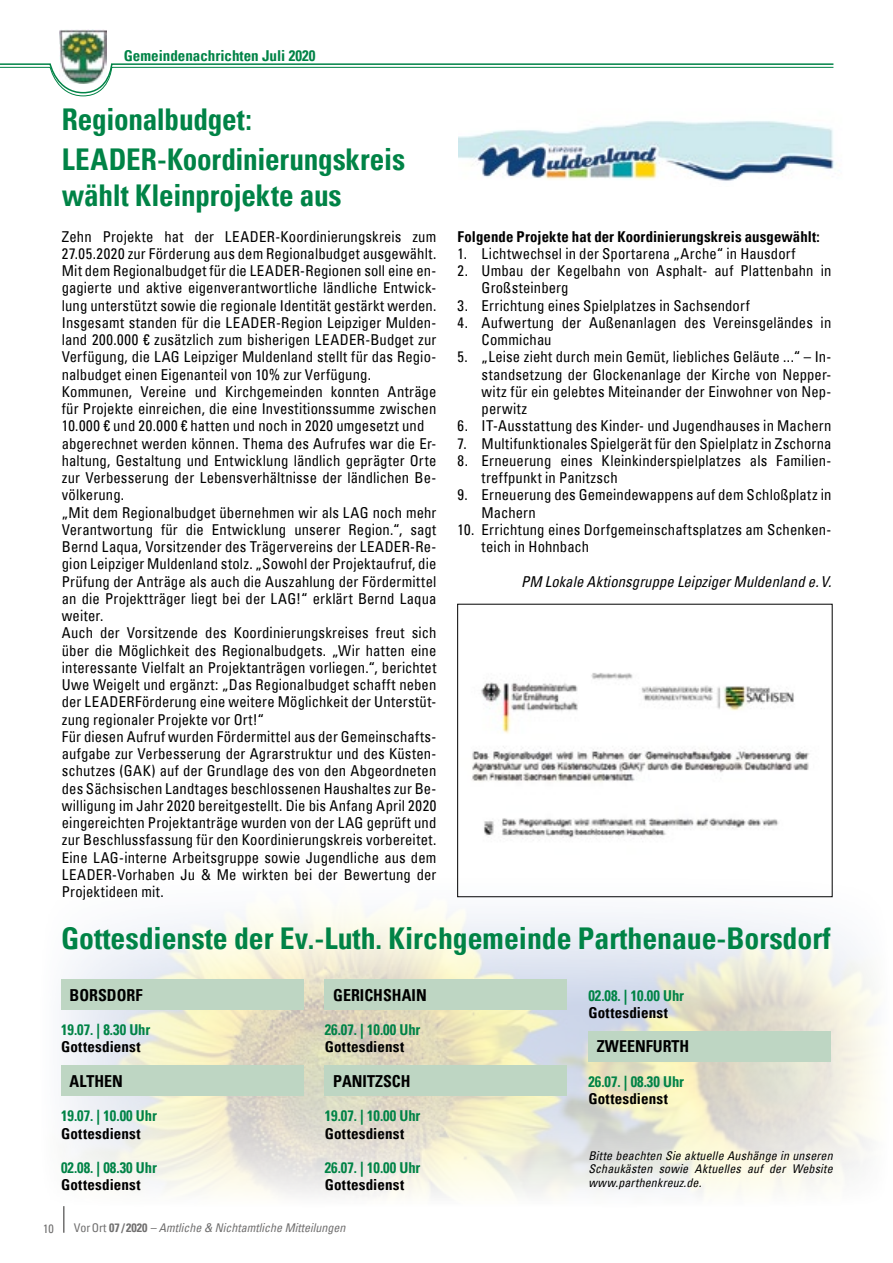
<style>
.page{position:relative;width:893px;height:1263px;background:#fff}
.page>*{position:absolute;margin:0;border:0;box-sizing:border-box;transform-origin:0 0}
.t1{font:700 condensed 30px/40px "Univers";color:#008346}
.t2{font:700 condensed 16.5px "Univers";color:#000}
.t3{font:condensed 15px/17.2px "Univers";letter-spacing:.005em;color:#000}
.t4{font:700 condensed 15px "Univers";letter-spacing:.015em;color:#000}
.t5{font:700 condensed 15px "Univers";color:#008346}
.t6{font:italic condensed 15px "Univers";letter-spacing:.005em;color:#000}
.t7{font:italic condensed 12px/13.5px "Univers";letter-spacing:.015em;color:#000;text-align:justify}
.t8{font:italic condensed 12px "Univers";color:#706f6f}
.t9{font:condensed 12px "Univers";color:#706f6f}
.s1{font-style:normal}
.s2{font-weight:700;font-style:normal}
</style>
<div class="page">
<hr style="left:63px;top:1206px;width:2px;height:27px;background:#706f6f">
<img style="left:60px;top:30px;width:47px;height:33px">
<svg style="left:0;top:63px;width:834px;height:33px"></svg>
<img style="left:471px;top:673px;width:339px;height:166px">
<img style="left:459px;top:121px;width:376px;height:60px">
<img style="left:63px;top:863px;width:814px;height:344px">
<div style="left:61px;top:979px;width:242px;height:31px;background:#bed6c3"></div>
<div style="left:61px;top:1065px;width:242px;height:31px;background:#bed6c3"></div>
<div style="left:325px;top:979px;width:242px;height:31px;background:#bed6c3"></div>
<div style="left:325px;top:1065px;width:242px;height:31px;background:#bed6c3"></div>
<div style="left:588px;top:1031px;width:243px;height:30px;background:#bed6c3"></div>
<p class="t5" style="left:124px;top:46px;width:193px">Gemeindenachrichten Juli 2020</p>
<h1 class="t1" style="left:62px;top:99px;width:345px">Regionalbudget:<br>LEADER-Koordinierungskreis</h1>
<h1 class="t1" style="left:62px;top:175px;width:281px">wählt Kleinprojekte aus</h1>
<p class="t3" style="left:62px;top:227px;width:376px">Zehn Projekte hat der LEADER-Koordinierungskreis zum 27.05.2020 zur Förderung aus dem Regionalbudget ausgewählt.<br>Mit dem Regionalbudget für die LEADER-Regionen soll eine en&shy;gagierte und aktive eigenverantwortliche ländliche Entwick&shy;lung unterstützt sowie die regionale Identität gestärkt werden.<br>Insgesamt standen für die LEADER-Region Leipziger Mulden&shy;land 200.000 € zusätzlich zum bisherigen LEADER-Budget zur Verfügung, die LAG Leipziger Muldenland stellt für das Regio&shy;nalbudget einen Eigenanteil von 10% zur Verfügung.<br>Kommunen, Vereine und Kirchgemeinden konnten Anträge für Projekte einreichen, die eine Investitionssumme zwischen 10.000 € und 20.000 € hatten und noch in 2020 umgesetzt und abgerechnet werden können. Thema des Aufrufes war die Er&shy;haltung, Gestaltung und Entwicklung ländlich geprägter Orte zur Verbesserung der Lebensverhältnisse der ländlichen Be&shy;völkerung.<br>„Mit dem Regionalbudget übernehmen wir als LAG noch mehr Verantwortung für die Entwicklung unserer Region.“, sagt Bernd Laqua, Vorsitzender des Trägervereins der LEADER-Re&shy;gion Leipziger Muldenland stolz. „Sowohl der Projektaufruf, die Prüfung der Anträge als auch die Auszahlung der Fördermittel an die Projektträger liegt bei der LAG!“ erklärt Bernd Laqua weiter.<br>Auch der Vorsitzende des Koordinierungskreises freut sich über die Möglichkeit des Regionalbudgets. „Wir hatten eine interessante Vielfalt an Projektanträgen vorliegen.“, berichtet Uwe Weigelt und ergänzt: „Das Regionalbudget schafft neben der LEADERFörderung eine weitere Möglichkeit der Unterstüt&shy;zung regionaler Projekte vor Ort!“<br>Für diesen Aufruf wurden Fördermittel aus der Gemeinschafts&shy;aufgabe zur Verbesserung der Agrarstruktur und des Küsten&shy;schutzes (GAK) auf der Grundlage des von den Abgeordneten des Sächsischen Landtages beschlossenen Haushaltes zur Be&shy;willigung im Jahr 2020 bereitgestellt. Die bis Anfang April 2020 eingereichten Projektanträge wurden von der LAG geprüft und zur Beschlussfassung für den Koordinierungskreis vorbereitet.<br>Eine LAG-interne Arbeitsgruppe sowie Jugendliche aus dem LEADER-Vorhaben Ju &amp; Me wirkten bei der Bewertung der Projektideen mit.</p>
<p class="t4" style="left:458px;top:227px;width:364px">Folgende Projekte hat der Koordinierungskreis ausgewählt:</p>
<p class="t3" style="left:458px;top:244px;width:339px">1. Lichtwechsel in der Sportarena „Arche“ in Hausdorf</p>
<p class="t3" style="left:482px;top:262px;width:351px;text-indent:-24px">2. Umbau der Kegelbahn von Asphalt- auf Plattenbahn in<br>Großsteinberg</p>
<p class="t3" style="left:458px;top:296px;width:294px">3. Errichtung eines Spielplatzes in Sachsendorf</p>
<p class="t3" style="left:482px;top:313px;width:351px;text-indent:-24px">4. Aufwertung der Außenanlagen des Vereinsgeländes in<br>Commichau</p>
<p class="t3" style="left:482px;top:348px;width:351px;text-align:justify;text-indent:-24px">5. „Leise zieht durch mein Gemüt, liebliches Geläute ...“ – In&shy;standsetzung der Glockenanlage der Kirche von Nepper&shy;witz für ein gelebtes Miteinander der Einwohner von Nep&shy;perwitz</p>
<p class="t3" style="left:458px;top:417px;width:375px">6. IT-Ausstattung des Kinder- und Jugendhauses in Machern</p>
<p class="t3" style="left:458px;top:434px;width:375px">7. Multifunktionales Spielgerät für den Spielplatz in Zschorna</p>
<p class="t3" style="left:482px;top:451px;width:351px;text-indent:-24px">8. Erneuerung eines Kleinkinderspielplatzes als Familien&shy;treffpunkt in Panitzsch</p>
<p class="t3" style="left:482px;top:486px;width:351px;text-indent:-24px">9. Erneuerung des Gemeindewappens auf dem Schloßplatz in<br>Machern</p>
<p class="t3" style="left:482px;top:520px;width:351px;text-indent:-24px">10. Errichtung eines Dorfgemeinschaftsplatzes am Schenken&shy;teich in Hohnbach</p>
<p class="t6" style="left:521px;top:571px;width:312px">PM Lokale Aktionsgruppe Leipziger Muldenland e.V.</p>
<h1 class="t1" style="left:61px;top:918px;width:771px">Gottesdienste der Ev.-Luth. Kirchgemeinde Parthenaue-Borsdorf</h1>
<p class="t2" style="left:70px;top:984px;width:74px">BORSDORF</p>
<p class="t5" style="left:61px;top:1020px;width:91px">19.07. | 8.30 Uhr</p>
<p class="t4" style="left:61px;top:1038px;width:81px">Gottesdienst</p>
<p class="t2" style="left:70px;top:1071px;width:55px">ALTHEN</p>
<p class="t5" style="left:61px;top:1107px;width:97px">19.07. | 10.00 Uhr</p>
<p class="t4" style="left:61px;top:1124px;width:81px">Gottesdienst</p>
<p class="t5" style="left:61px;top:1158px;width:97px">02.08. | 08.30 Uhr</p>
<p class="t4" style="left:61px;top:1176px;width:81px">Gottesdienst</p>
<p class="t2" style="left:333px;top:984px;width:95px">GERICHSHAIN</p>
<p class="t5" style="left:325px;top:1020px;width:97px">26.07. | 10.00 Uhr</p>
<p class="t4" style="left:325px;top:1038px;width:81px">Gottesdienst</p>
<p class="t2" style="left:333px;top:1071px;width:79px">PANITZSCH</p>
<p class="t5" style="left:325px;top:1107px;width:97px">19.07. | 10.00 Uhr</p>
<p class="t4" style="left:325px;top:1124px;width:81px">Gottesdienst</p>
<p class="t5" style="left:325px;top:1158px;width:97px">26.07. | 10.00 Uhr</p>
<p class="t4" style="left:325px;top:1176px;width:81px">Gottesdienst</p>
<p class="t9" style="left:43px;top:1221px;width:12px">10</p>
<p class="t8" style="left:74px;top:1220px;width:273px"><span class="s1">VorOrt</span> <span class="s2">07 / 2020</span> – Amtliche &amp; Nichtamtliche Mitteilungen</p>
<p class="t5" style="left:588px;top:986px;width:97px">02.08. | 10.00 Uhr</p>
<p class="t4" style="left:588px;top:1003px;width:81px">Gottesdienst</p>
<p class="t2" style="left:597px;top:1036px;width:94px">ZWEENFURTH</p>
<p class="t5" style="left:588px;top:1072px;width:97px">26.07. | 08.30 Uhr</p>
<p class="t4" style="left:588px;top:1089px;width:81px">Gottesdienst</p>
<p class="t7" style="left:588px;top:1148px;width:246px">Bitte beachten Sie aktuelle Aushänge in unseren Schaukästen sowie Aktuelles auf der Website www.parthenkreuz.de.</p>
</div>
